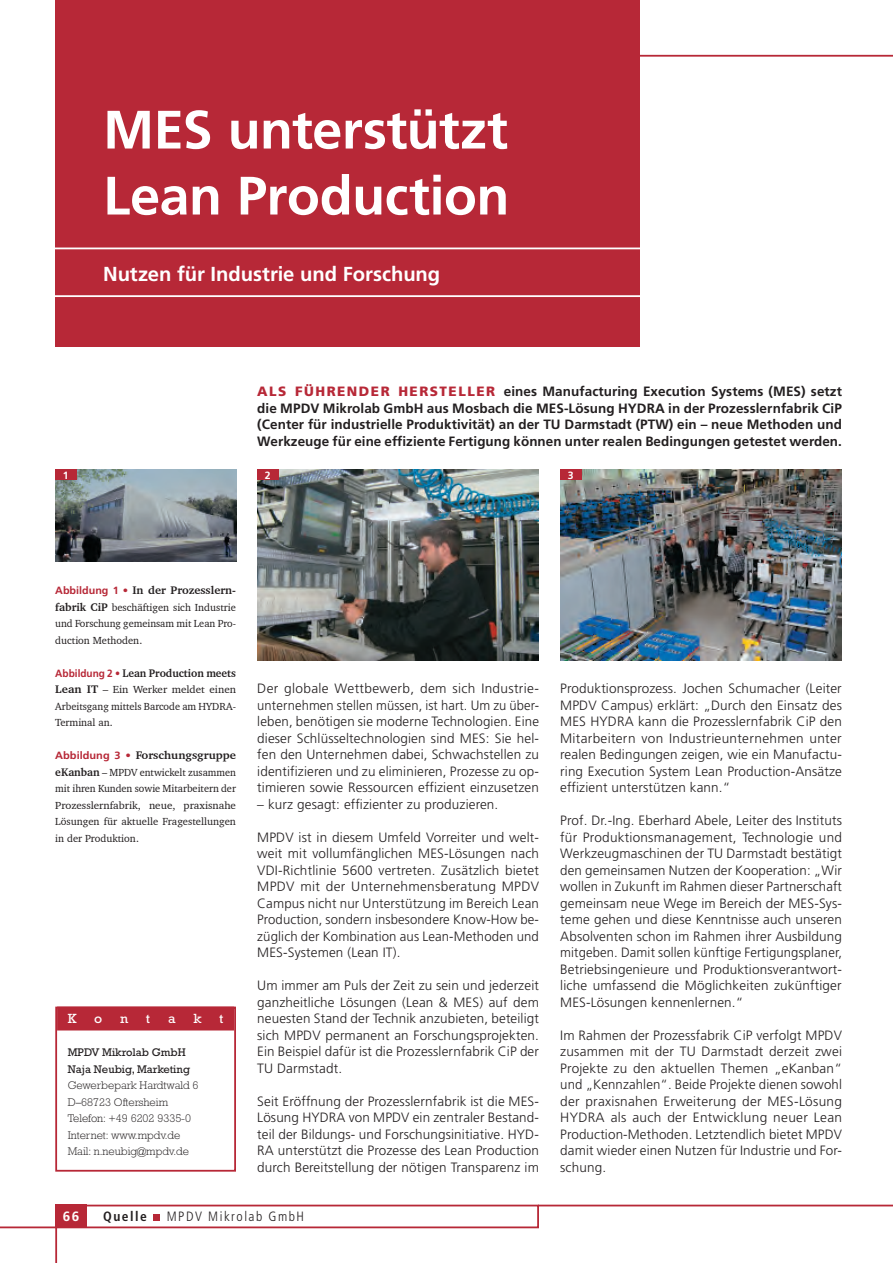
<style>
.page{position:relative;width:893px;height:1263px;background:#fff}
.page>*{position:absolute;margin:0;border:0;box-sizing:border-box;transform-origin:0 0}
.t1{font:700 54px/66px "Frutiger";letter-spacing:-.01em;color:#fff}
.t2{font:700 20.25px "Frutiger";color:#fff}
.t3{font:300 13.5px/16.5px "Frutiger";letter-spacing:.01em;color:#231f20;text-align:justify}
.t4{font:700 13.5px/16.5px "Frutiger";letter-spacing:.005em;color:#231f20;text-align:justify}
.t5{font:300 condensed 13.5px "Frutiger";letter-spacing:.335em;color:#231f20}
.t6{font:300 condensed 13.5px "Frutiger";letter-spacing:.11em;color:#231f20}
.t7{font:13.5px "Rockwell";color:#fff;scale:1.05 1}
.t8{font:700 condensed 13.5px "Frutiger";letter-spacing:.11em;color:#231f20}
.t9{font:700 13.5px "Frutiger";color:#fff}
.t10{font:300 11.25px/16.5px "Rockwell";color:#231f20}
.t11{font:700 11.25px "Charter IT Cby BT";color:#231f20;scale:.96 1}
.t12{font:700 11.25px "Charter IT Cby BT";color:#231f20}
.t13{font:700 11.25px "Charter IT Cby BT";color:#231f20;scale:1.05 1}
.t14{font:10.5px/16.5px "Charter IT Cby BT";color:#231f20;text-align:justify}
.t15{font:10.5px/16.5px "Charter IT Cby BT";color:#231f20;text-align:justify;scale:1.05 1}
.t16{font:700 10.5px "Frutiger";color:#fff}
.s1{font-weight:900;color:#b72837}
.s2{font-family:"Frutiger";font-size:10.5px;color:#b72837}
.s3{font-family:"Frutiger";font-weight:300;font-size:10.5px;color:#b72837}
.s4{font-weight:700;font-size:11.25px}
.s5{font-weight:400}
</style>
<div class="page">
<div style="left:55px;top:1205px;width:484px;height:23px;background:#fff;border:2px solid #b72837"></div>
<div style="left:55px;top:1205px;width:32px;height:23px;background:#b72837"></div>
<hr style="left:538px;top:1205px;width:355px;height:1px;background:#b72837">
<hr style="left:55px;top:1205px;width:2px;height:58px;background:#b72837">
<hr style="left:0;top:1226px;width:57px;height:2px;background:#b72837">
<div style="left:153px;top:1214px;width:7px;height:7px;background:#b72837"></div>
<img style="left:560px;top:469px;width:282px;height:191px">
<img style="left:55px;top:469px;width:181px;height:92px">
<img style="left:257px;top:469px;width:282px;height:191px">
<div style="left:55px;top:469px;width:22px;height:11px;background:#b72837"></div>
<div style="left:257px;top:469px;width:22px;height:11px;background:#b72837"></div>
<div style="left:560px;top:469px;width:21px;height:11px;background:#b72837"></div>
<div style="left:57px;top:1007px;width:177px;height:23px;background:#b72837"></div>
<div style="left:55px;top:1007px;width:181px;height:165px;border:2px solid #b72837"></div>
<hr style="left:55px;top:55px;width:838px;height:2px;background:#b72837">
<div style="left:55px;top:0;width:585px;height:347px;background:#b72837"></div>
<svg style="left:55px;top:248px;width:585px;height:49px"></svg>
<hr style="left:892px;top:0;width:1px;height:1263px;background:#f4e00a">
<hr style="left:892px;top:1157px;width:1px;height:106px;background:#18469d">
<p class="t1" style="left:103px;top:96px;width:408px">MES unterstützt<br>Lean Production</p>
<p class="t2" style="left:103px;top:262px;width:339px">Nutzen für Industrie und Forschung</p>
<p class="t4" style="left:257px;top:383px;width:586px"><span class="s1">ALS FÜHRENDER HERSTELLER</span> eines Manufacturing Execution Systems (MES) setzt die MPDV Mikrolab GmbH aus Mosbach die MES-Lösung HYDRA in der Prozesslernfabrik CiP (Center für industrielle Produktivität) an der TU Darmstadt (PTW) ein – neue Methoden und Werkzeuge für eine effiziente Fertigung können unter realen Bedingungen getestet werden.</p>
<p class="t16" style="left:63px;top:469px;width:7px">1</p>
<p class="t16" style="left:265px;top:469px;width:7px">2</p>
<p class="t16" style="left:568px;top:469px;width:7px">3</p>
<p class="t12" style="left:55px;top:583px;width:182px"><span class="s2">Abbildung 1</span> <span class="s3">•</span> In der Prozesslern-</p>
<p class="t14" style="left:55px;top:598px;width:182px"><span class="s4">fabrik CiP</span> beschäftigen sich Industrie und Forschung gemeinsam mit Lean Pro&shy;duction Methoden.</p>
<p class="t11" style="left:55px;top:666px;width:190px"><span class="s2">Abbildung 2</span> <span class="s3">•</span> Lean Production meets</p>
<p class="t15" style="left:55px;top:681px;width:174px"><span class="s4">Lean IT</span> – Ein Werker meldet einen Arbeitsgang mittels Barcode am HYDRA-Terminal an.</p>
<p class="t13" style="left:55px;top:748px;width:174px"><span class="s2">Abbildung 3</span> <span class="s3">•</span> Forschungsgruppe</p>
<p class="t14" style="left:55px;top:763px;width:182px"><span class="s4">eKanban</span> – MPDV entwickelt zusammen mit ihren Kunden sowie Mitarbeitern der Prozesslernfabrik, neue, praxisnahe Lösungen für aktuelle Fragestellungen in der Produktion.</p>
<p class="t7" style="left:68px;top:1011px;width:10px">K</p>
<p class="t7" style="left:94px;top:1011px;width:9px">o</p>
<p class="t7" style="left:120px;top:1011px;width:9px">n</p>
<p class="t7" style="left:146px;top:1011px;width:6px">t</p>
<p class="t7" style="left:168px;top:1011px;width:9px">a</p>
<p class="t7" style="left:193px;top:1011px;width:9px">k</p>
<p class="t7" style="left:219px;top:1011px;width:6px">t</p>
<p class="t10" style="left:68px;top:1044px;width:132px"><span class="s5">MPDV Mikrolab GmbH<br>Naja Neubig, Marketing<br></span>Gewerbepark Hardtwald 6<br>D–68723 Oftersheim<br>Telefon: +49 6202 9335-0<br>Internet: www.mpdv.de<br>Mail: n.neubig@mpdv.de</p>
<p class="t3" style="left:257px;top:680px;width:283px">Der globale Wettbewerb, dem sich Industrie&shy;unternehmen stellen müssen, ist hart. Um zu über&shy;leben, benötigen sie moderne Technologien. Eine dieser Schlüsseltechnologien sind MES: Sie hel&shy;fen den Unternehmen dabei, Schwachstellen zu identifizieren und zu eliminieren, Prozesse zu op&shy;timieren sowie Ressourcen effizient einzusetzen</p>
<p class="t3" style="left:257px;top:796px;width:243px">– kurz gesagt: effizienter zu produzieren.</p>
<p class="t3" style="left:257px;top:829px;width:283px">MPDV ist in diesem Umfeld Vorreiter und welt&shy;weit mit vollumfänglichen MES-Lösungen nach VDI-Richtlinie 5600 vertreten. Zusätzlich bietet MPDV mit der Unternehmensberatung MPDV Campus nicht nur Unterstützung im Bereich Lean Production, sondern insbesondere Know-How be&shy;züglich der Kombination aus Lean-Methoden und MES-Systemen (Lean IT).</p>
<p class="t3" style="left:257px;top:977px;width:283px">Um immer am Puls der Zeit zu sein und jederzeit ganzheitliche Lösungen (Lean &amp; MES) auf dem neuesten Stand der Technik anzubieten, beteiligt sich MPDV permanent an Forschungsprojekten.<br>Ein Beispiel dafür ist die Prozesslernfabrik CiP der TU Darmstadt.</p>
<p class="t3" style="left:257px;top:1093px;width:283px">Seit Eröffnung der Prozesslernfabrik ist die MES-Lösung HYDRA von MPDV ein zentraler Bestand&shy;teil der Bildungs- und Forschungsinitiative. HYD-RA unterstützt die Prozesse des Lean Production durch Bereitstellung der nötigen Transparenz im</p>
<p class="t9" style="left:67px;top:1208px;width:9px">2</p>
<p class="t8" style="left:103px;top:1208px;width:45px">Quelle</p>
<p class="t6" style="left:167px;top:1209px;width:139px">MPDV MIKROLAB GMBH</p>
<p class="t9" style="left:63px;top:1208px;width:18px">66</p>
<p class="t5" style="left:103px;top:1209px;width:336px">PRODUKTIONSTECHNIK IN D ARMSTADT</p>
<p class="t3" style="left:560px;top:680px;width:283px">Produktionsprozess. Jochen Schumacher (Leiter MPDV Campus) erklärt: „Durch den Einsatz des MES HYDRA kann die Prozesslernfabrik CiP den Mitarbeitern von Industrieunternehmen unter realen Bedingungen zeigen, wie ein Manufactu&shy;ring Execution System Lean Production-Ansätze effizient unterstützen kann.“</p>
<p class="t3" style="left:560px;top:812px;width:283px">Prof. Dr.-Ing. Eberhard Abele, Leiter des Instituts für Produktionsmanagement, Technologie und Werkzeugmaschinen der TU Darmstadt bestätigt den gemeinsamen Nutzen der Kooperation: „Wir wollen in Zukunft im Rahmen dieser Partnerschaft gemeinsam neue Wege im Bereich der MES-Sys&shy;teme gehen und diese Kenntnisse auch unseren Absolventen schon im Rahmen ihrer Ausbildung mitgeben. Damit sollen künftige Fertigungsplaner, Betriebsingenieure und Produktionsverantwort&shy;liche umfassend die Möglichkeiten zukünftiger MES-Lösungen kennenlernen.“</p>
<p class="t3" style="left:560px;top:1027px;width:283px">Im Rahmen der Prozessfabrik CiP verfolgt MPDV zusammen mit der TU Darmstadt derzeit zwei Projekte zu den aktuellen Themen „eKanban“ und „Kennzahlen“. Beide Projekte dienen sowohl der praxisnahen Erweiterung der MES-Lösung HYDRA als auch der Entwicklung neuer Lean Production-Methoden. Letztendlich bietet MPDV damit wieder einen Nutzen für Industrie und For&shy;schung.</p>
</div>
